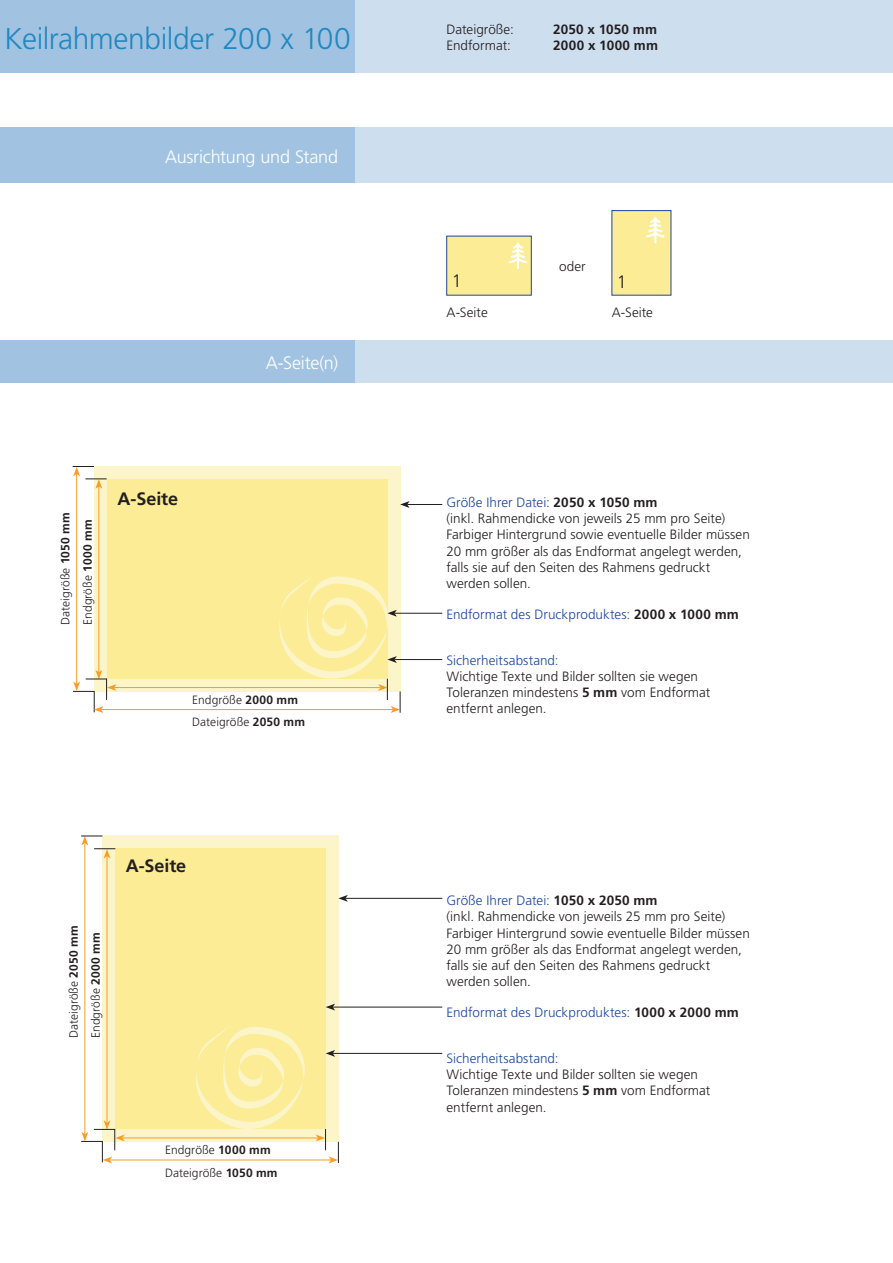
<style>
.page{position:relative;width:893px;height:1263px;background:#fff}
.page>*{position:absolute;margin:0;border:0;box-sizing:border-box;transform-origin:0 0}
.t1{font:300 30px "Frutiger";letter-spacing:-.015em;color:#2188c0}
.t2{font:300 18px "Frutiger";letter-spacing:-.015em;color:#fff}
.t3{font:700 18px "Frutiger";letter-spacing:-.005em;color:#231f20}
.t4{font:300 18px "Frutiger";color:#231f20}
.t5{font:300 13.5px/16.2px "Frutiger";letter-spacing:.005em;color:#231f20}
.t6{font:300 13.5px "Frutiger";letter-spacing:.005em;color:#1d489d}
.t7{font:700 13.5px "Frutiger";letter-spacing:.015em;color:#231f20}
.t8{font:700 13.5px "Frutiger";letter-spacing:.035em;color:#231f20}
.t9{font:300 12px "Frutiger";letter-spacing:.005em;color:#231f20}
.s1{font-weight:700}
.s2{color:#1d489d}
.s3{font-weight:700;color:#231f20}
</style>
<div class="page">
<div style="left:0;top:0;width:893px;height:72px;background:#cddeee"></div>
<div style="left:0;top:0;width:355px;height:72px;background:#a1c3e1"></div>
<div style="left:0;top:128px;width:893px;height:55px;background:#cddeee"></div>
<div style="left:0;top:128px;width:355px;height:55px;background:#a1c3e1"></div>
<div style="left:0;top:340px;width:893px;height:43px;background:#cddeee"></div>
<div style="left:0;top:340px;width:355px;height:43px;background:#a1c3e1"></div>
<div style="left:94px;top:466px;width:306px;height:225px;background:#fdf5ca"></div>
<div style="left:107px;top:479px;width:280px;height:200px;background:#fbec95"></div>
<hr style="left:76px;top:474px;width:1px;height:210px;background:#f89d25">
<hr style="left:98px;top:486px;width:1px;height:186px;background:#f89d25">
<svg style="left:73px;top:466px;width:34px;height:23px"></svg>
<hr style="left:114px;top:687px;width:266px;height:1px;background:#f89d25">
<hr style="left:101px;top:709px;width:292px;height:1px;background:#f89d25">
<svg style="left:73px;top:670px;width:43px;height:43px"></svg>
<hr style="left:407px;top:504px;width:35px;height:1px;background:#231f20">
<svg style="left:400px;top:501px;width:10px;height:7px"></svg>
<hr style="left:394px;top:613px;width:48px;height:1px;background:#231f20">
<hr style="left:394px;top:659px;width:48px;height:1px;background:#231f20">
<svg style="left:275px;top:573px;width:126px;height:140px"></svg>
<div style="left:102px;top:836px;width:236px;height:306px;background:#fdf5ca"></div>
<div style="left:115px;top:848px;width:211px;height:281px;background:#fbec95"></div>
<hr style="left:84px;top:843px;width:1px;height:291px;background:#f89d25">
<hr style="left:107px;top:856px;width:1px;height:267px;background:#f89d25">
<svg style="left:195px;top:1025px;width:110px;height:104px"></svg>
<svg style="left:81px;top:836px;width:34px;height:22px"></svg>
<hr style="left:122px;top:1137px;width:196px;height:1px;background:#f89d25">
<hr style="left:110px;top:1159px;width:221px;height:1px;background:#f89d25">
<svg style="left:316px;top:1129px;width:23px;height:34px"></svg>
<svg style="left:81px;top:1120px;width:44px;height:43px"></svg>
<hr style="left:345px;top:898px;width:97px;height:1px;background:#231f20">
<svg style="left:338px;top:895px;width:10px;height:7px"></svg>
<hr style="left:333px;top:1007px;width:109px;height:1px;background:#231f20">
<svg style="left:326px;top:1004px;width:9px;height:6px"></svg>
<hr style="left:333px;top:1053px;width:109px;height:1px;background:#231f20">
<svg style="left:326px;top:1050px;width:9px;height:7px"></svg>
<div style="left:612px;top:210px;width:59px;height:85px;background:#fbec95"></div>
<svg style="left:646px;top:217px;width:19px;height:26px"></svg>
<div style="left:446px;top:236px;width:85px;height:59px;background:#fbec95"></div>
<svg style="left:509px;top:242px;width:18px;height:27px"></svg>
<h1 class="t1" style="left:5px;top:21px;width:348px">Keilrahmenbilder 200 x 100</h1>
<h2 class="t2" style="left:165px;top:146px;width:174px">Ausrichtung und Stand</h2>
<h2 class="t2" style="left:266px;top:352px;width:74px">A-Seite(n)</h2>
<p class="t9" style="left:59px;top:625px;width:114px;rotate:-90deg">Dateigröße <span class="s1">1050 mm</span></p>
<p class="t9" style="left:81px;top:625px;width:107px;rotate:-90deg">Endgröße <span class="s1">1000 mm</span></p>
<h2 class="t3" style="left:118px;top:489px;width:62px">A-Seite</h2>
<p class="t9" style="left:192px;top:693px;width:107px">Endgröße <span class="s1">2000 mm</span></p>
<p class="t9" style="left:192px;top:715px;width:114px">Dateigröße <span class="s1">2050 mm</span></p>
<p class="t9" style="left:67px;top:1038px;width:114px;rotate:-90deg">Dateigröße <span class="s1">2050 mm</span></p>
<p class="t9" style="left:89px;top:1038px;width:107px;rotate:-90deg">Endgröße <span class="s1">2000 mm</span></p>
<h2 class="t3" style="left:126px;top:855px;width:62px">A-Seite</h2>
<p class="t9" style="left:165px;top:1143px;width:107px">Endgröße <span class="s1">1000 mm</span></p>
<p class="t9" style="left:165px;top:1166px;width:114px">Dateigröße <span class="s1">1050 mm</span></p>
<p class="t5" style="left:446px;top:21px;width:69px">Dateigröße:<br>Endformat:</p>
<p class="t7" style="left:553px;top:21px;width:105px">2050 x 1050 mm</p>
<p class="t8" style="left:553px;top:37px;width:106px">2000 x 1000 mm</p>
<p class="t5" style="left:559px;top:258px;width:28px">oder</p>
<h2 class="t4" style="left:452px;top:271px;width:12px">1</h2>
<h2 class="t4" style="left:617px;top:271px;width:12px">1</h2>
<p class="t5" style="left:446px;top:304px;width:43px">A-Seite</p>
<p class="t5" style="left:612px;top:304px;width:43px">A-Seite</p>
<p class="t5" style="left:446px;top:494px;width:305px"><span class="s2">Größe Ihrer Datei:</span> <span class="s1">2050 x 1050 mm<br></span>(inkl. Rahmendicke von jeweils 25 mm pro Seite)<br>Farbiger Hintergrund sowie eventuelle Bilder müssen 20 mm größer als das Endformat angelegt werden, falls sie auf den Seiten des Rahmens gedruckt werden sollen.</p>
<p class="t6" style="left:446px;top:607px;width:294px">Endformat des Druckproduktes: <span class="s3">2000 x 1000 mm</span></p>
<p class="t6" style="left:446px;top:653px;width:114px">Sicherheitsabstand:</p>
<p class="t5" style="left:446px;top:668px;width:265px">Wichtige Texte und Bilder sollten sie wegen<br>Toleranzen mindestens <span class="s1">5 mm</span> vom Endformat entfernt anlegen.</p>
<p class="t5" style="left:446px;top:892px;width:305px"><span class="s2">Größe Ihrer Datei:</span> <span class="s1">1050 x 2050 mm<br></span>(inkl. Rahmendicke von jeweils 25 mm pro Seite)<br>Farbiger Hintergrund sowie eventuelle Bilder müssen 20 mm größer als das Endformat angelegt werden, falls sie auf den Seiten des Rahmens gedruckt werden sollen.</p>
<p class="t6" style="left:446px;top:1005px;width:294px">Endformat des Druckproduktes: <span class="s3">1000 x 2000 mm</span></p>
<p class="t6" style="left:446px;top:1051px;width:114px">Sicherheitsabstand:</p>
<p class="t5" style="left:446px;top:1066px;width:265px">Wichtige Texte und Bilder sollten sie wegen<br>Toleranzen mindestens <span class="s1">5 mm</span> vom Endformat entfernt anlegen.</p>
</div>
